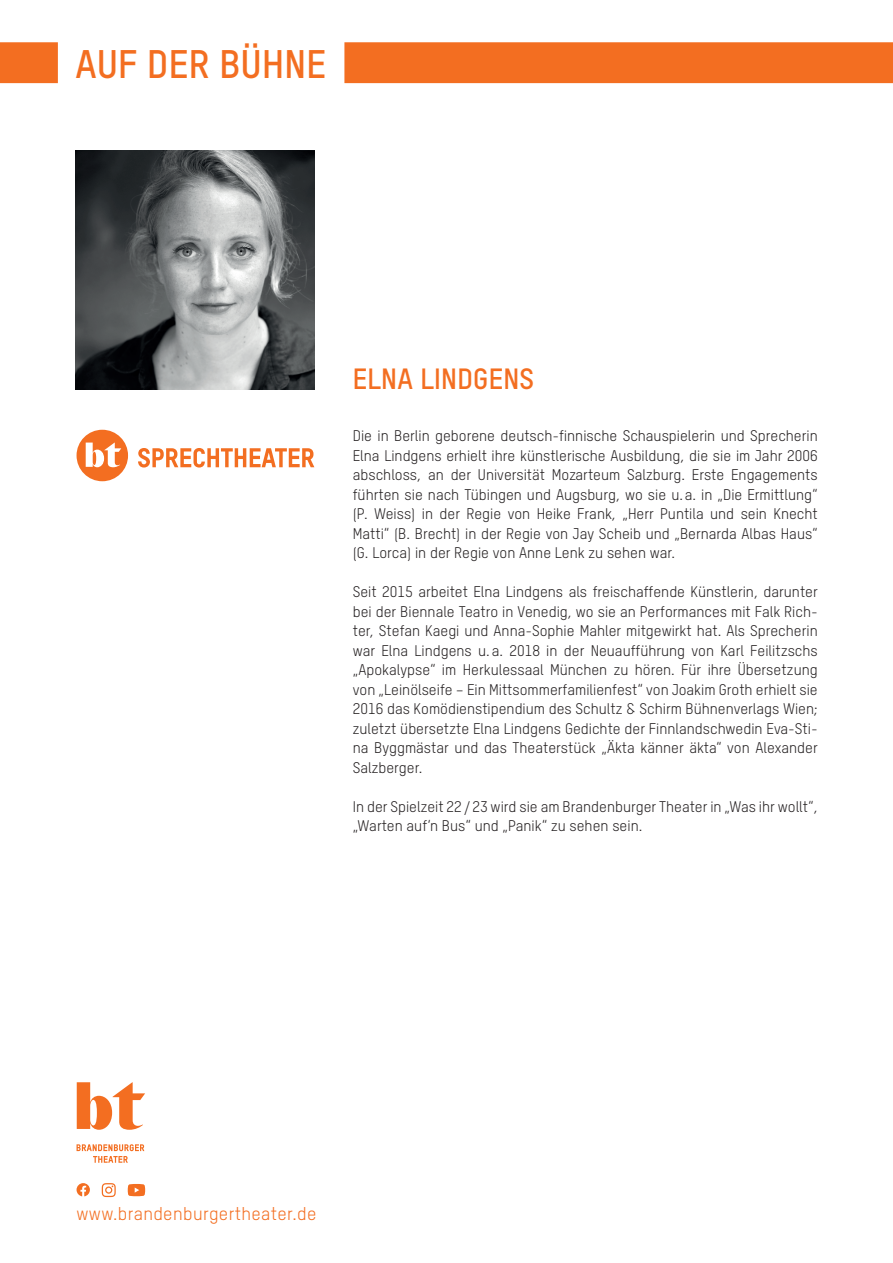
<style>
.page{position:relative;width:893px;height:1263px;background:#fff}
.page>*{position:absolute;margin:0;border:0;box-sizing:border-box;transform-origin:0 0}
.t1{font:38.85px "T Star Pro Bold";letter-spacing:.01em;color:#f36e21}
.t2{font:28.5px "T Star Pro Bold";letter-spacing:.01em;color:#f36e21}
.t3{font:18px "T Star Pro Regular";letter-spacing:.02em;color:#f36e21}
.t4{font:15px/19.5px "T Star Pro Regular";color:#231f20;text-align:justify}
</style>
<div class="page">
<div style="left:0;top:42px;width:58px;height:41px;background:#f36e21"></div>
<div style="left:344px;top:42px;width:549px;height:41px;background:#f36e21"></div>
<svg style="left:77px;top:1082px;width:68px;height:48px"></svg>
<svg style="left:77px;top:1144px;width:67px;height:19px"></svg>
<svg style="left:102px;top:1183px;width:14px;height:14px"></svg>
<svg style="left:77px;top:1183px;width:13px;height:13px"></svg>
<svg style="left:128px;top:1184px;width:17px;height:12px"></svg>
<svg style="left:77px;top:430px;width:51px;height:51px"></svg>
<svg style="left:138px;top:448px;width:176px;height:19px"></svg>
<img style="left:76px;top:150px;width:239px;height:239px">
<h1 class="t1" style="left:75px;top:35px;width:252px">AUF DER BÜHNE</h1>
<h2 class="t2" style="left:353px;top:358px;width:183px">ELNA LINDGENS</h2>
<p class="t4" style="left:353px;top:425px;width:466px">Die in Berlin geborene deutsch-finnische Schauspielerin und Sprecherin Elna Lindgens erhielt ihre künstlerische Ausbildung, die sie im Jahr 2006 abschloss, an der Universität Mozarteum Salzburg. Erste Engagements führten sie nach Tübingen und Augsburg, wo sie u.a. in „Die Ermittlung“ (P. Weiss) in der Regie von Heike Frank, „Herr Puntila und sein Knecht Matti“ (B. Brecht) in der Regie von Jay Scheib und „Bernarda Albas Haus“ (G. Lorca) in der Regie von Anne Lenk zu sehen war.</p>
<p class="t4" style="left:353px;top:581px;width:466px">Seit 2015 arbeitet Elna Lindgens als freischaffende Künstlerin, darunter bei der Biennale Teatro in Venedig, wo sie an Performances mit Falk Rich&shy;ter, Stefan Kaegi und Anna-Sophie Mahler mitgewirkt hat. Als Sprecherin war Elna Lindgens u.a. 2018 in der Neuaufführung von Karl Feilitzschs „Apokalypse“ im Herkulessaal München zu hören. Für ihre Übersetzung von „Leinölseife – Ein Mittsommerfamilienfest“ von Joakim Groth erhielt sie 2016 das Komödienstipendium des Schultz &amp; Schirm Bühnenverlags Wien; zuletzt übersetzte Elna Lindgens Gedichte der Finnlandschwedin Eva-Sti&shy;na Byggmästar und das Theaterstück „Äkta känner äkta“ von Alexander Salzberger.</p>
<p class="t4" style="left:353px;top:796px;width:466px">In der Spielzeit 22/23 wird sie am Brandenburger Theater in „Was ihr wollt“, „Warten auf‘n Bus“ und „Panik“ zu sehen sein.</p>
<p class="t3" style="left:77px;top:1201px;width:241px">www.brandenburgertheater.de</p>
</div>
